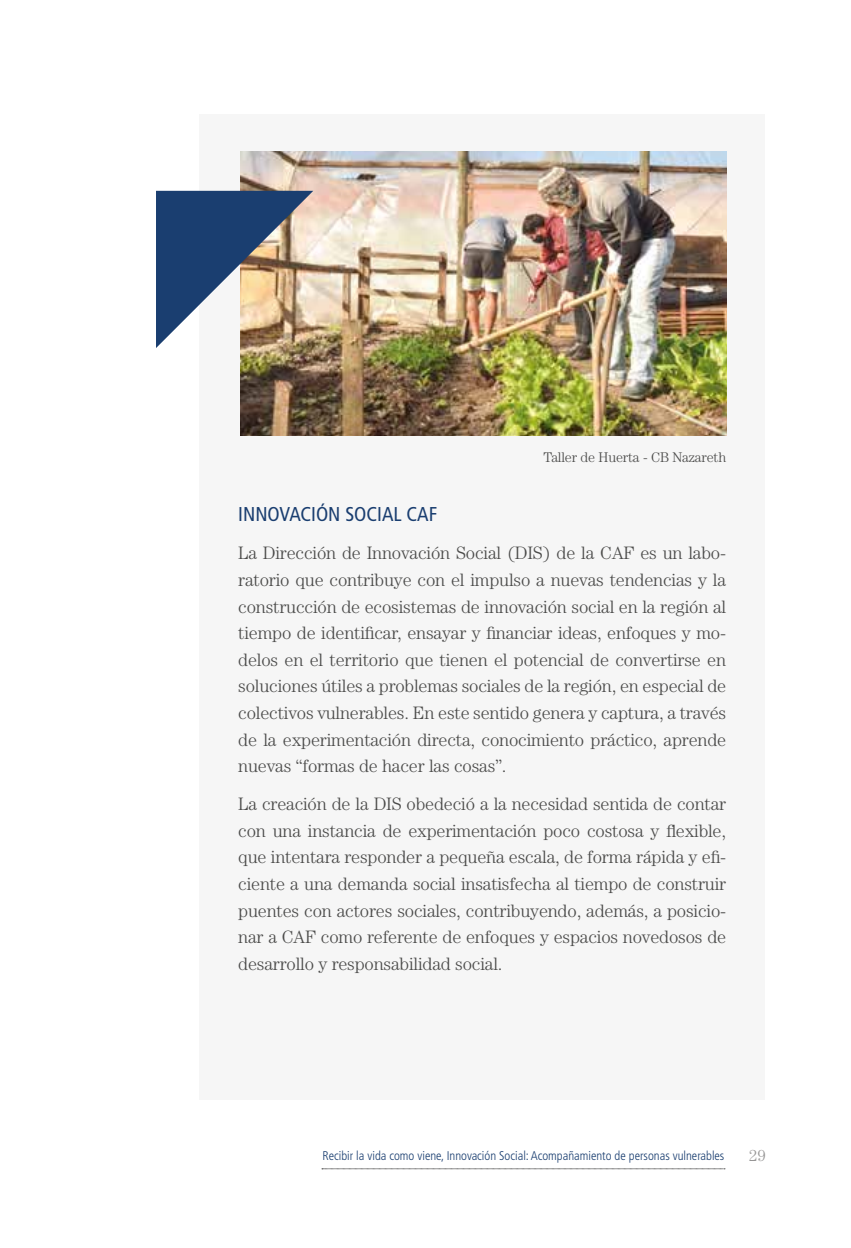
<style>
.page{position:relative;width:851px;height:1248px;background:#fff}
.page>*{position:absolute;margin:0;border:0;box-sizing:border-box;transform-origin:0 0}
.t1{font:condensed 20px "Frutiger LT Std";color:#1a3e70}
.t2{font:300 18px/26.6px "Century Std";letter-spacing:-.01em;color:#4a4a49;text-align:justify}
.t3{font:300 16px "Century Std";color:#969595}
.t4{font:300 14px "Century Std";letter-spacing:-.01em;color:#4a4a49}
.t5{font:300 condensed 12.6px "Frutiger LT Std";color:#1a3e70}
</style>
<div class="page">
<svg style="left:322px;top:1168px;width:403px;height:1px"></svg>
<div style="left:199px;top:114px;width:565px;height:985px;background:#f6f6f6"></div>
<img style="left:240px;top:152px;width:486px;height:283px">
<svg style="left:156px;top:191px;width:157px;height:157px;background:#78808d"></svg>
<p class="t4" style="left:543px;top:449px;width:184px">Taller de Huerta - CB Nazareth</p>
<p class="t1" style="left:238px;top:502px;width:200px">INNOVACIÓN SOCIAL CAF</p>
<p class="t2" style="left:238px;top:539px;width:489px">La Dirección de Innovación Social (DIS) de la CAF es un labo&shy;ratorio que contribuye con el impulso a nuevas tendencias y la construcción de ecosistemas de innovación social en la región al tiempo de identificar, ensayar y financiar ideas, enfoques y mo&shy;delos en el territorio que tienen el potencial de convertirse en soluciones útiles a problemas sociales de la región, en especial de colectivos vulnerables. En este sentido genera y captura, a través de la experimentación directa, conocimiento práctico, aprende nuevas “formas de hacer las cosas”.</p>
<p class="t2" style="left:238px;top:790px;width:489px">La creación de la DIS obedeció a la necesidad sentida de contar con una instancia de experimentación poco costosa y flexible, que intentara responder a pequeña escala, de forma rápida y efi&shy;ciente a una demanda social insatisfecha al tiempo de construir puentes con actores sociales, contribuyendo, además, a posicio&shy;nar a CAF como referente de enfoques y espacios novedosos de desarrollo y responsabilidad social.</p>
<p class="t5" style="left:322px;top:1148px;width:403px">Recibir la vida como viene, Innovación Social: Acompañamiento de personas vulnerables</p>
<p class="t3" style="left:749px;top:1145px;width:18px">29</p>
</div>
